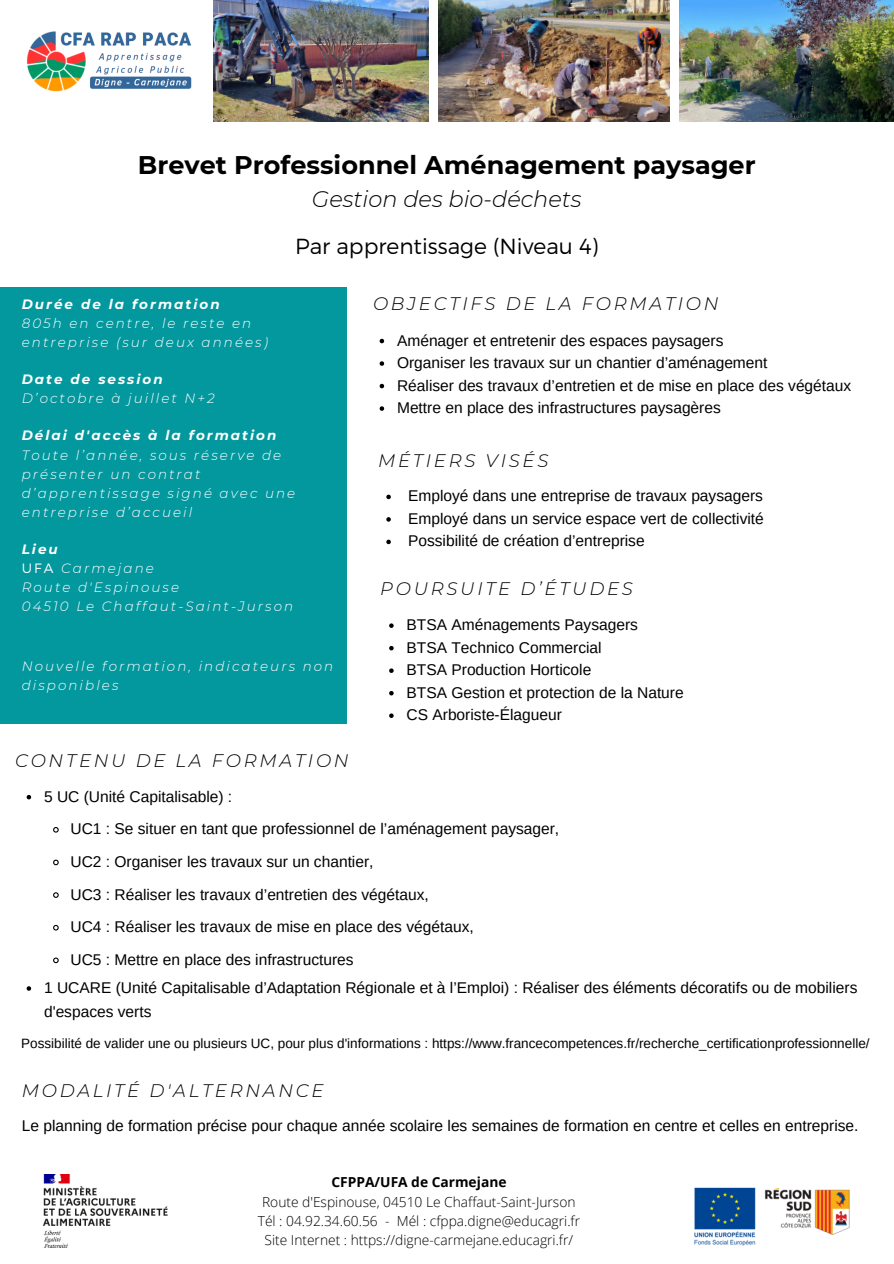
<style>
.page{position:relative;width:894px;height:1264px;background:#fff}
.page>*{position:absolute;margin:0;border:0;box-sizing:border-box;transform-origin:0 0}
.t1{font:700 25.5px "Montserrat";color:#000}
.t2{font:italic 300 22.5px "Montserrat";color:#000}
.t3{font:300 21.75px "Montserrat";color:#000}
.t4{font:italic 300 18.15px "Montserrat";letter-spacing:.15em;color:#000}
.t5{font:15.6px/23.7px "Arimo";color:#000}
.t6{font:300 13.8px "Open Sans";color:#000}
.t7{font:700 13.8px "Open Sans";color:#000}
.t8{font:italic 300 13.5px/19.2px "Montserrat";letter-spacing:.15em;color:#fff}
.t9{font:13.5px "Arimo";color:#000}
.t10{font:italic 700 13.5px "Montserrat";letter-spacing:.15em;color:#fff}
.s1{font-style:normal}
</style>
<div class="page">
<div style="left:0;top:287px;width:346px;height:436px;background:#03989e"></div>
<img style="left:694px;top:1187px;width:156px;height:59px">
<img style="left:26px;top:31px;width:166px;height:61px">
<img style="left:43px;top:1174px;width:125px;height:73px">
<svg style="left:379px;top:339px;width:5px;height:4px"></svg>
<svg style="left:379px;top:361px;width:5px;height:5px"></svg>
<svg style="left:379px;top:384px;width:5px;height:4px"></svg>
<svg style="left:379px;top:406px;width:5px;height:5px"></svg>
<svg style="left:386px;top:494px;width:5px;height:5px"></svg>
<svg style="left:386px;top:517px;width:5px;height:4px"></svg>
<svg style="left:386px;top:539px;width:5px;height:5px"></svg>
<svg style="left:389px;top:623px;width:4px;height:5px"></svg>
<svg style="left:389px;top:646px;width:4px;height:4px"></svg>
<svg style="left:389px;top:668px;width:4px;height:5px"></svg>
<svg style="left:389px;top:691px;width:4px;height:4px"></svg>
<svg style="left:389px;top:713px;width:4px;height:5px"></svg>
<svg style="left:27px;top:795px;width:4px;height:4px"></svg>
<svg style="left:53px;top:827px;width:6px;height:6px"></svg>
<svg style="left:53px;top:859px;width:6px;height:7px"></svg>
<svg style="left:53px;top:892px;width:6px;height:6px"></svg>
<svg style="left:53px;top:924px;width:6px;height:7px"></svg>
<svg style="left:53px;top:957px;width:6px;height:7px"></svg>
<svg style="left:27px;top:986px;width:4px;height:4px"></svg>
<img style="left:438px;top:0;width:231px;height:122px">
<img style="left:213px;top:0;width:215px;height:122px">
<img style="left:679px;top:0;width:214px;height:122px">
<p class="t1" style="left:138px;top:149px;width:619px">Brevet Professionnel Aménagement paysager</p>
<p class="t2" style="left:312px;top:185px;width:271px">Gestion des bio-déchets</p>
<p class="t3" style="left:295px;top:232px;width:305px">Par apprentissage (Niveau 4)</p>
<p class="t10" style="left:22px;top:295px;width:199px">Durée de la formation</p>
<p class="t8" style="left:22px;top:313px;width:248px">805h en centre, le reste en entreprise (sur deux années)</p>
<p class="t10" style="left:22px;top:371px;width:142px">Date de session</p>
<p class="t8" style="left:22px;top:389px;width:194px">D’octobre à juillet N+2</p>
<h1 class="t10" style="left:22px;top:427px;width:256px">Délai d'accès à la formation</h1>
<h2 class="t8" style="left:22px;top:445px;width:275px">Toute l’année, sous réserve de présenter un contrat d’apprentissage signé avec une entreprise d’accueil</h2>
<p class="t10" style="left:22px;top:541px;width:38px">Lieu</p>
<p class="t8" style="left:22px;top:558px;width:134px"><span class="s1">UFA</span> Carmejane</p>
<p class="t8" style="left:22px;top:578px;width:159px">Route d'Espinouse</p>
<p class="t8" style="left:22px;top:597px;width:273px">04510 Le Chaffaut-Saint-Jurson</p>
<p class="t8" style="left:22px;top:656px;width:313px">Nouvelle formation, indicateurs non disponibles</p>
<p class="t4" style="left:15px;top:749px;width:335px">CONTENU DE LA FORMATION</p>
<p class="t4" style="left:373px;top:293px;width:347px">OBJECTIFS DE LA FORMATION</p>
<p class="t5" style="left:397px;top:328px;width:328px">Aménager et entretenir des espaces paysagers</p>
<p class="t5" style="left:397px;top:351px;width:372px">Organiser les travaux sur un chantier d’aménagement</p>
<p class="t5" style="left:397px;top:373px;width:455px">Réaliser des travaux d’entretien et de mise en place des végétaux</p>
<p class="t5" style="left:397px;top:396px;width:325px">Mettre en place des infrastructures paysagères</p>
<p class="t4" style="left:378px;top:450px;width:172px">MÉTIERS VISÉS</p>
<p class="t5" style="left:408px;top:484px;width:356px">Employé dans une entreprise de travaux paysagers</p>
<h3 class="t5" style="left:408px;top:506px;width:357px">Employé dans un service espace vert de collectivité</h3>
<p class="t5" style="left:408px;top:529px;width:238px">Possibilité de création d’entreprise</p>
<h3 class="t4" style="left:380px;top:577px;width:254px">POURSUITE D’ÉTUDES</h3>
<p class="t5" style="left:406px;top:613px;width:233px">BTSA Aménagements Paysagers</p>
<p class="t5" style="left:406px;top:635px;width:196px">BTSA Technico Commercial</p>
<p class="t5" style="left:406px;top:658px;width:186px">BTSA Production Horticole</p>
<p class="t5" style="left:406px;top:680px;width:278px">BTSA Gestion et protection de la Nature</p>
<h3 class="t5" style="left:406px;top:703px;width:157px">CS Arboriste-Élagueur</h3>
<p class="t5" style="left:44px;top:784px;width:190px">5 UC (Unité Capitalisable) :</p>
<p class="t5" style="left:70px;top:817px;width:490px">UC1 : Se situer en tant que professionnel de l’aménagement paysager,</p>
<p class="t5" style="left:70px;top:849px;width:304px">UC2 : Organiser les travaux sur un chantier,</p>
<p class="t5" style="left:70px;top:882px;width:360px">UC3 : Réaliser les travaux d’entretien des végétaux,</p>
<p class="t5" style="left:70px;top:915px;width:404px">UC4 : Réaliser les travaux de mise en place des végétaux,</p>
<h3 class="t5" style="left:70px;top:947px;width:284px">UC5 : Mettre en place des infrastructures</h3>
<h4 class="t5" style="left:44px;top:975px;width:814px">1 UCARE (Unité Capitalisable d’Adaptation Régionale et à l’Emploi) : Réaliser des éléments décoratifs ou de mobiliers d'espaces verts</h4>
<p class="t9" style="left:21px;top:1036px;width:849px">Possibilité de valider une ou plusieurs UC, pour plus d'informations : https://www.francecompetences.fr/recherche_certificationprofessionnelle/</p>
<p class="t4" style="left:22px;top:1079px;width:303px">MODALITÉ D'ALTERNANCE</p>
<p class="t5" style="left:22px;top:1113px;width:838px">Le planning de formation précise pour chaque année scolaire les semaines de formation en centre et celles en entreprise.</p>
<h3 class="t7" style="left:331px;top:1172px;width:176px">CFPPA/UFA de Carmejane</h3>
<p class="t6" style="left:262px;top:1191px;width:315px">Route d'Espinouse, 04510 Le Chaffaut-Saint-Jurson</p>
<p class="t6" style="left:258px;top:1210px;width:323px">Tél : 04.92.34.60.56 - Mél : cfppa.digne@educagri.fr</p>
<p class="t6" style="left:264px;top:1229px;width:310px">Site Internet : https://digne-carmejane.educagri.fr/</p>
</div>
